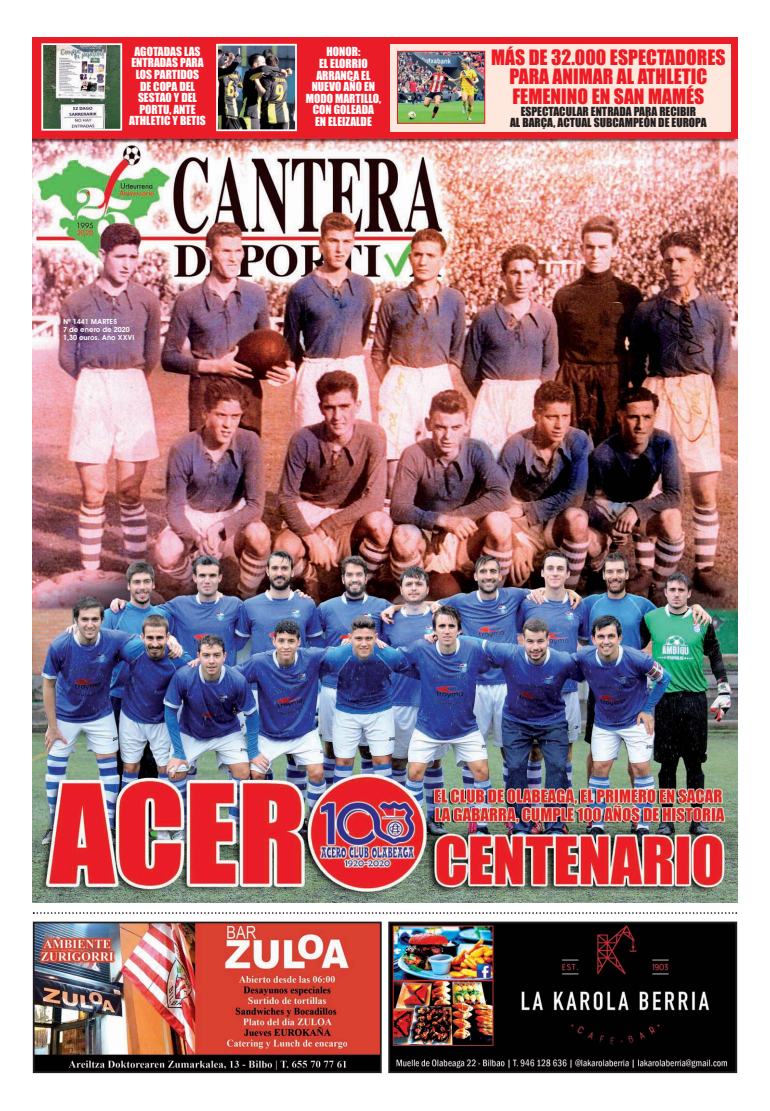
<style>
.page{position:relative;width:770px;height:1111px;background:#fff}
.page>*{position:absolute;margin:0;border:0;box-sizing:border-box;transform-origin:0 0}
.t1{font:19.6px/19.6px "Impact";color:#ed1c24;text-align:center}
.t2{font:11.6px/11.6px "Impact";color:#fff;text-align:center}
.t3{font:11.6px/11.6px "Impact";color:#231f20;text-align:center}
.t4{font:600 7.1px/8px "Avant Garde";color:#fff}
</style>
<div class="page">
<img style="left:33px;top:38px;width:704px;height:864px">
<svg style="left:33px;top:912px;width:704px;height:1px"></svg>
<img style="left:36px;top:924px;width:342px;height:145px">
<div style="left:33px;top:921px;width:348px;height:151px;border:2px solid #231f20"></div>
<img style="left:391px;top:924px;width:343px;height:145px">
<div style="left:388px;top:921px;width:349px;height:151px;border:2px solid #231f20"></div>
<img style="left:44px;top:46px;width:75px;height:82px">
<div style="left:41px;top:43px;width:81px;height:88px;border:2px solid #fff"></div>
<img style="left:219px;top:47px;width:75px;height:81px">
<div style="left:216px;top:44px;width:81px;height:87px;border:2px solid #fff"></div>
<div style="left:390px;top:44px;width:341px;height:87px;background:#fee7dc"></div>
<img style="left:399px;top:53px;width:84px;height:69px">
<div style="left:397px;top:51px;width:88px;height:73px;border:1px solid #ed1c24"></div>
<p class="t2" style="left:129px;top:46px;width:78px">AGOTADAS LAS<br>ENTRADAS PARA<br>LOS PARTIDOS<br>DE COPA DEL<br>SESTAO Y DEL<br>PORTU, ANTE<br>ATHLETIC Y BETIS</p>
<p class="t2" style="left:306px;top:47px;width:77px">HONOR:<br>EL ELORRIO<br>ARRANCA EL<br>NUEVO AÑO EN<br>MODO MARTILLO,<br>CON GOLEADA<br>EN ELEIZALDE</p>
<h1 class="t1" style="left:491px;top:49px;width:236px">MÁS DE 32.000 ESPECTADORES<br>PARA ANIMAR AL ATHLETIC<br>FEMENINO EN SAN MAMÉS</h1>
<p class="t3" style="left:510px;top:106px;width:198px">ESPECTACULAR ENTRADA PARA RECIBIR<br>AL BARÇA, ACTUAL SUBCAMPEÓN DE EUROPA</p>
<p class="t4" style="left:63px;top:317px;width:73px">Nº 1441 MARTES<br>7 de enero de 2020<br>1,30 euros. Año XXVI</p>
</div>
